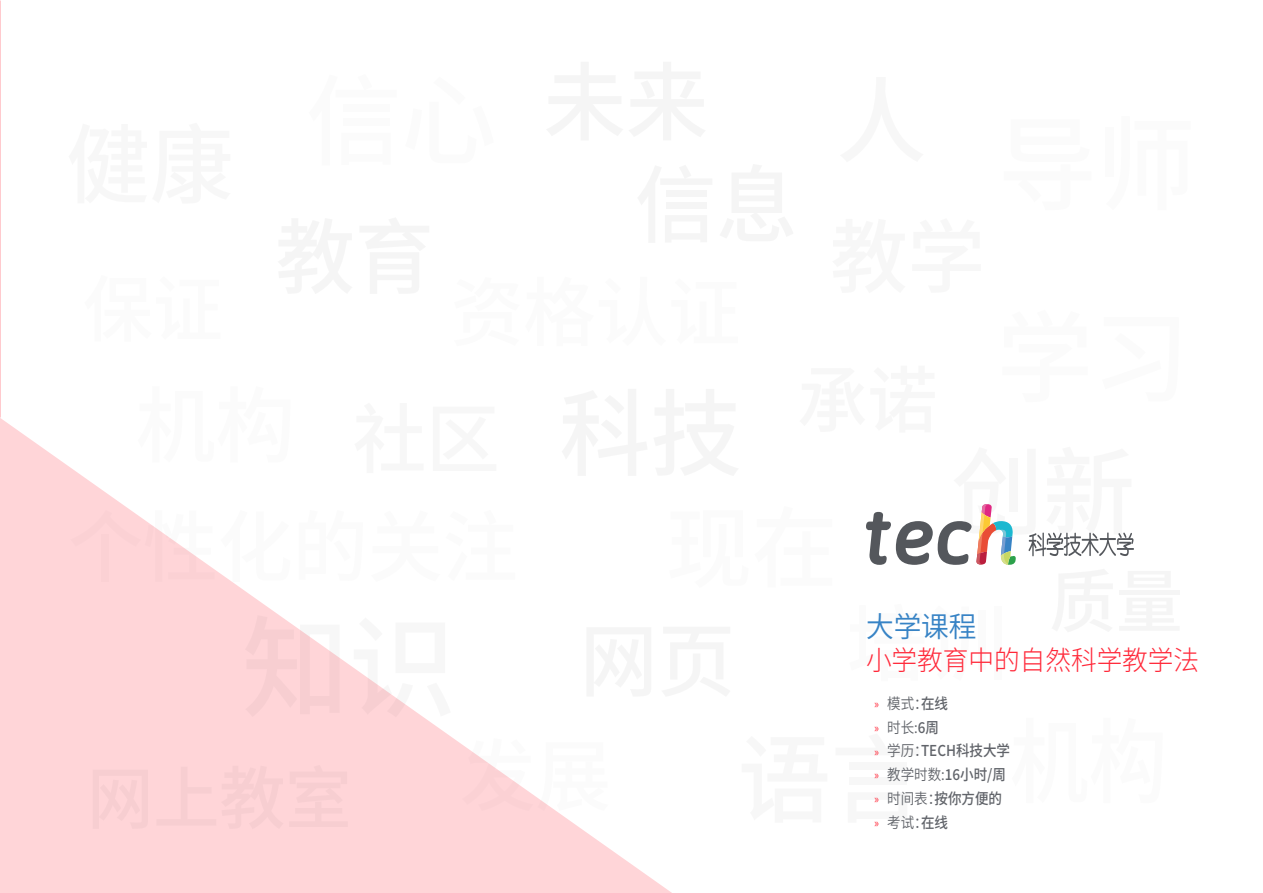
<style>
.page{position:relative;width:1263px;height:893px;background:#fff}
.page>*{position:absolute;margin:0;border:0;box-sizing:border-box;transform-origin:0 0}
.t1{font:28.5px "Source Han Sans CN";color:#3783c5}
.t2{font:300 27px "Source Han Sans CN";color:#ff293a;scale:.95 1}
.t3{font:500 15px/23.7px "Source Han Sans CN";color:#61646a;scale:.9 1}
.s1{font-family:"Myriad Pro";font-weight:400;font-size:12px;color:#ff293a}
.s2{font-weight:400}
</style>
<div class="page">
<div style="left:343px;top:118px;width:47px;height:8px;background:#fbfbfb"></div>
<div style="left:343px;top:104px;width:47px;height:8px;background:#fbfbfb"></div>
<div style="left:666px;top:203px;width:40px;height:6px;background:#f5f5f5"></div>
<div style="left:666px;top:191px;width:40px;height:6px;background:#f5f5f5"></div>
<div style="left:1105px;top:128px;width:8px;height:49px;background:#fbfbfb"></div>
<div style="left:849px;top:762px;width:57px;height:8px;background:#f7f7f7"></div>
<div style="left:849px;top:777px;width:57px;height:7px;background:#f7f7f7"></div>
<svg style="left:0;top:418px;width:672px;height:475px"></svg>
<svg style="left:866px;top:504px;width:268px;height:61px"></svg>
<h1 class="t1" style="left:866px;top:611px;width:112px">大学课程</h1>
<h2 class="t2" style="left:866px;top:645px;width:352px">小学教育中的自然科学教学法</h2>
<p class="t3" style="left:874px;top:692px;width:152px"><span class="s1">»</span> <span class="s2">模式：</span>在线<br><span class="s1">»</span> <span class="s2">时长:</span>6周<br><span class="s1">»</span> <span class="s2">学历：</span>TECH科技大学<span class="s1">»</span> <span class="s2">教学时数:</span>16小时/周<span class="s1">»</span> <span class="s2">时间表：</span>按你方便的<span class="s1">»</span> <span class="s2">考试：</span>在线</p>
</div>
